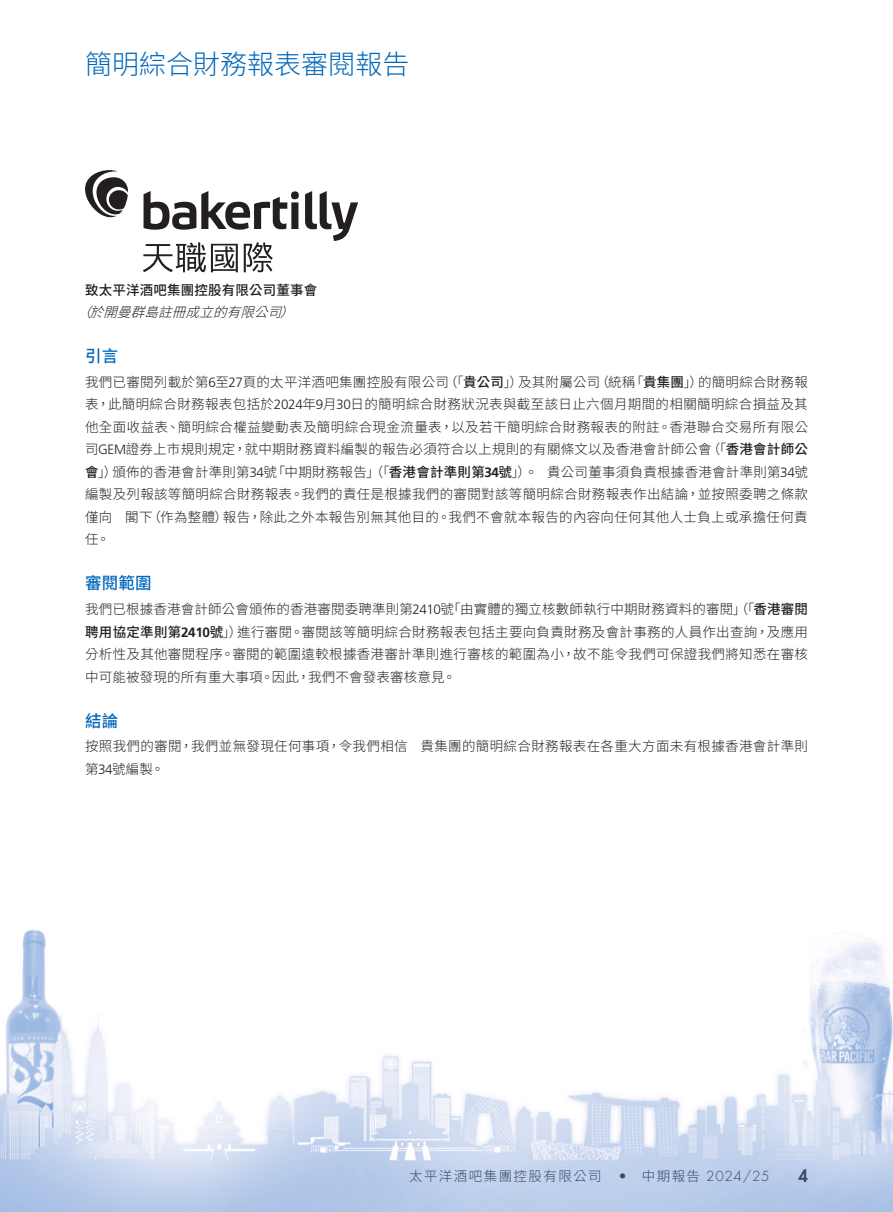
<style>
.page{position:relative;width:893px;height:1212px;background:#fff}
.page>*{position:absolute;margin:0;border:0;box-sizing:border-box;transform-origin:0 0}
.t1{font:300 27px "Source Han Sans TC";color:#0067bb}
.Heading_1{font:500 16.5px "Source Han Sans TC";letter-spacing:.015em;color:#0067bb}
.t2{font:800 16.5px "Futura Std";color:#344967}
.Body_Text{font:300 13.5px/22.5px "Source Han Sans TC";letter-spacing:.025em;color:#231f20}
.Body_Text-2{font:500 13.5px "Source Han Sans TC";letter-spacing:.015em;color:#231f20}
.t3{font:300 13.5px "Source Han Sans TC";letter-spacing:.105em;color:#344967}
.Body_Text-3{font:italic 300 13.5px "Source Han Sans TC";color:#231f20}
.t4{font:300 13.5px "Futura Std";letter-spacing:.055em;color:#344967}
.s1{font-weight:500}
.s2{font-family:"Frutiger LT Std"}
.s3{font-weight:300}
.s4{font-family:"Frutiger LT Std";font-weight:700}
.s5{font-family:"Futura Std"}
</style>
<div class="page">
<img style="left:0;top:217px;width:893px;height:995px">
<svg style="left:85px;top:170px;width:43px;height:47px"></svg>
<svg style="left:143px;top:191px;width:215px;height:81px"></svg>
<h1 class="t1" style="left:85px;top:48px;width:326px">簡明綜合財務報表審閱報告</h1>
<p class="Body_Text-2" style="left:85px;top:282px;width:234px">致太平洋酒吧集團控股有限公司董事會</p>
<p class="Body_Text-3" style="left:280px;top:305px;width:25px">(</p>
<p class="Body_Text-3" style="left:77px;top:305px;width:25px">（</p>
<p class="Heading_1" style="left:85px;top:347px;width:35px">引言</p>
<p class="Body_Text-3" style="left:90px;top:305px;width:203px">於開曼群島註冊成立的有限公司</p>
<p class="Body_Text" style="left:444px;top:371px;width:81px">（「<span class="s1">貴公司</span>」）</p>
<p class="Body_Text" style="left:595px;top:371px;width:41px">（統稱</p>
<p class="Body_Text" style="left:630px;top:371px;width:74px">「<span class="s1">貴集團</span>」）</p>
<p class="Body_Text" style="left:85px;top:371px;width:365px">我們已審閱列載於第至<span class="s2">6 27</span>頁的太平洋酒吧集團控股有限公司</p>
<p class="Body_Text" style="left:85px;top:393px;width:724px">表，此簡明綜合財務報表包括於<span class="s2">2024</span>年月<span class="s2">9 30</span>日的簡明綜合財務狀況表與截至該日止六個月期間的相關簡明綜合損益及其</p>
<p class="Body_Text" style="left:85px;top:416px;width:725px">他全面收益表、簡明綜合權益變動表及簡明綜合現金流量表，以及若干簡明綜合財務報表的附註。香港聯合交易所有限公</p>
<p class="Body_Text-2" style="left:707px;top:442px;width:103px"><span class="s3">（「</span>香港會計師公</p>
<p class="Body_Text" style="left:698px;top:371px;width:111px">的簡明綜合財務報</p>
<p class="Body_Text" style="left:518px;top:371px;width:84px">及其附屬公司</p>
<p class="Body_Text" style="left:245px;top:438px;width:469px">就中期財務資料編製的報告必須符合以上規則的有關條文以及香港會計師公會</p>
<p class="Body_Text" style="left:85px;top:438px;width:152px">司<span class="s2">GEM</span>證券上市規則規定</p>
<p class="Body_Text" style="left:233px;top:438px;width:15px">，</p>
<p class="Body_Text" style="left:85px;top:461px;width:34px"><span class="s1">會</span>」）</p>
<p class="Body_Text" style="left:272px;top:461px;width:538px">「中期財務報告」（「<span class="s1">香港會計準則第</span><span class="s4">34</span><span class="s1">號</span>」）。　貴公司董事須負責根據香港會計準則第<span class="s2">34</span>號</p>
<p class="Body_Text" style="left:112px;top:461px;width:166px">頒佈的香港會計準則第<span class="s2">34</span>號</p>
<p class="Body_Text" style="left:301px;top:483px;width:388px">我們的責任是根據我們的審閱對該等簡明綜合財務報表作出結論</p>
<p class="Body_Text" style="left:85px;top:483px;width:209px">編製及列報該等簡明綜合財務報表</p>
<p class="Body_Text" style="left:698px;top:483px;width:112px">並按照委聘之條款</p>
<p class="Body_Text" style="left:290px;top:483px;width:15px">。</p>
<p class="Body_Text" style="left:686px;top:483px;width:15px">，</p>
<p class="Body_Text" style="left:148px;top:506px;width:82px">（作為整體）</p>
<p class="Body_Text" style="left:260px;top:506px;width:181px">除此之外本報告別無其他目的</p>
<p class="Body_Text" style="left:449px;top:506px;width:361px">我們不會就本報告的內容向任何其他人士負上或承擔任何責</p>
<p class="Body_Text" style="left:96px;top:506px;width:58px;text-indent:-11px">僅向　閣下。</p>
<p class="Body_Text" style="left:223px;top:506px;width:29px">報告</p>
<p class="Body_Text" style="left:437px;top:506px;width:15px">。</p>
<p class="Body_Text" style="left:248px;top:506px;width:15px">，</p>
<p class="Body_Text" style="left:85px;top:528px;width:15px">任</p>
<p class="Heading_1" style="left:85px;top:574px;width:68px">審閱範圍</p>
<p class="Body_Text" style="left:85px;top:598px;width:724px;text-align:right">我們已根據香港會計師公會頒佈的香港審閱委聘準則第<span class="s2">2410</span> 「號由實體的獨立核數師執行中期財務資料的審閱」（「<span class="s1">香港審閱</span>及應用</p>
<p class="Body_Text-2" style="left:85px;top:624px;width:159px">聘用協定準則第<span class="s4">2410</span>號<span class="s3">」）</span></p>
<p class="Body_Text" style="left:302px;top:621px;width:457px">審閱該等簡明綜合財務報表包括主要向負責財務及會計事務的人員作出查詢</p>
<p class="Body_Text" style="left:237px;top:621px;width:56px">進行審閱</p>
<p class="Body_Text" style="left:290px;top:621px;width:15px">。</p>
<p class="Body_Text" style="left:755px;top:621px;width:15px">，</p>
<p class="Body_Text" style="left:232px;top:643px;width:333px">審閱的範圍遠較根據香港審計準則進行審核的範圍為小</p>
<p class="Body_Text" style="left:573px;top:643px;width:236px">故不能令我們可保證我們將知悉在審核</p>
<p class="Body_Text" style="left:85px;top:643px;width:139px">分析性及其他審閱程序</p>
<p class="Body_Text" style="left:221px;top:643px;width:15px">。</p>
<p class="Body_Text" style="left:562px;top:643px;width:15px">，</p>
<p class="Body_Text" style="left:85px;top:666px;width:179px">中可能被發現的所有重大事項</p>
<p class="Heading_1" style="left:85px;top:711px;width:35px">結論</p>
<p class="Body_Text" style="left:151px;top:735px;width:659px;text-indent:-66px">按照我們的審閱，我們並無發現任何事項，令我們相信　貴集團的簡明綜合財務報表在各重大方面未有根據香港會計準則。</p>
<p class="Body_Text" style="left:308px;top:666px;width:138px">我們不會發表審核意見</p>
<p class="Body_Text" style="left:272px;top:666px;width:29px">因此</p>
<p class="Body_Text" style="left:260px;top:666px;width:15px">。</p>
<p class="Body_Text" style="left:442px;top:666px;width:15px">。</p>
<p class="Body_Text" style="left:297px;top:666px;width:15px">，</p>
<p class="Body_Text" style="left:85px;top:758px;width:69px">第<span class="s2">34</span>號編製</p>
<p class="t3" style="left:409px;top:1168px;width:194px">太平洋酒吧集團控股有限公司</p>
<p class="t3" style="left:618px;top:1168px;width:83px"><span class="s5">•</span>　中期報告</p>
<p class="t4" style="left:706px;top:1168px;width:65px">2024/25</p>
<p class="t2" style="left:798px;top:1166px;width:11px">4</p>
</div>
